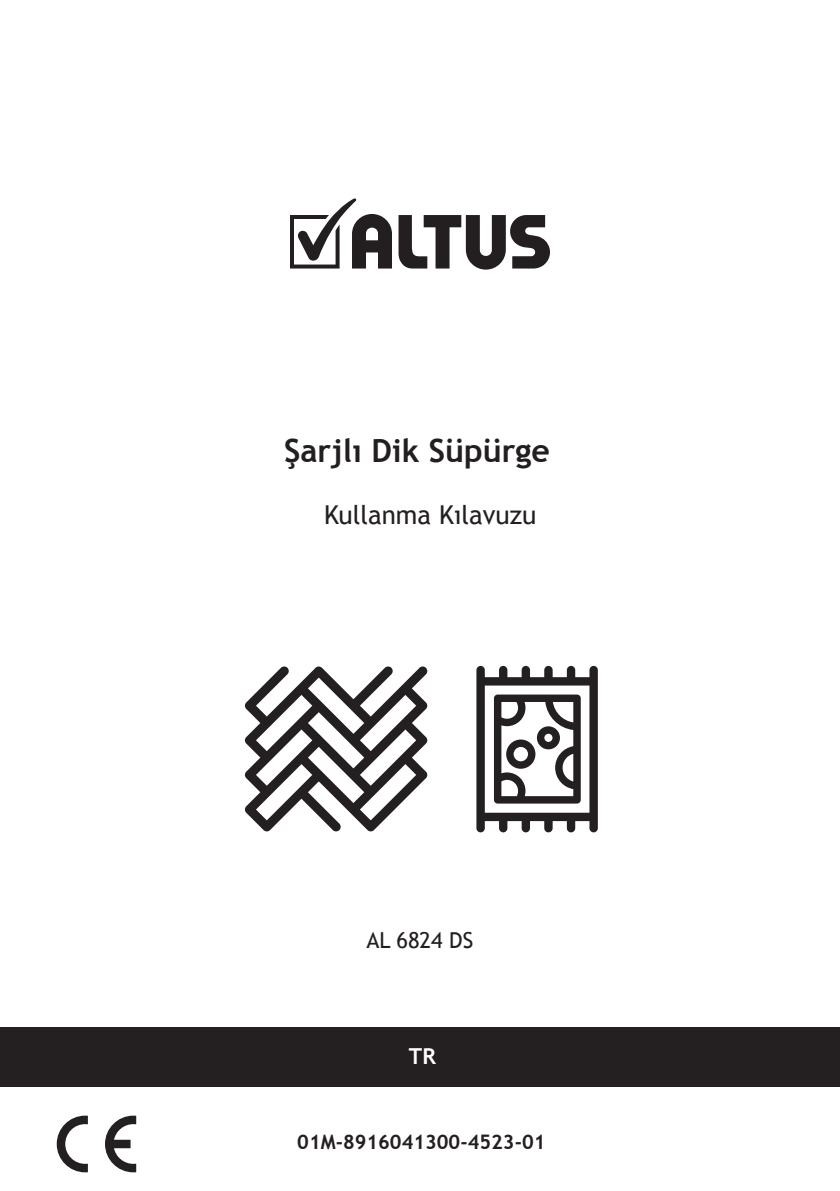
<style>
.page{position:relative;width:840px;height:1191px;background:#fff}
.page>*{position:absolute;margin:0;border:0;box-sizing:border-box;transform-origin:0 0}
.Urun_adi{font:700 32px "Trebuchet MS";color:#231f20}
.Kullanma_Kilavuzu{font:26px "Trebuchet MS";color:#231f20}
.Model_No{font:22px "Trebuchet MS";color:#231f20}
.Dil_Kodu{font:700 22px "Trebuchet MS";color:#fff}
.Takip_No{font:700 20px "Trebuchet MS";color:#231f20}
</style>
<div class="page">
<svg style="left:57px;top:1115px;width:31px;height:57px"></svg>
<svg style="left:105px;top:1115px;width:31px;height:57px"></svg>
<div style="left:0;top:1027px;width:839px;height:59px;background:#241f21"></div>
<svg style="left:476px;top:666px;width:121px;height:166px"></svg>
<svg style="left:245px;top:666px;width:182px;height:165px"></svg>
<svg style="left:290px;top:198px;width:102px;height:70px"></svg>
<svg style="left:398px;top:215px;width:151px;height:55px"></svg>
<p class="Urun_adi" style="left:284px;top:430px;width:267px">Şarjlı Dik Süpürge</p>
<p class="Kullanma_Kilavuzu" style="left:324px;top:499px;width:213px">Kullanma Kılavuzu</p>
<p class="Model_No" style="left:366px;top:927px;width:108px">AL 6824 DS</p>
<p class="Dil_Kodu" style="left:408px;top:1042px;width:28px">TR</p>
<p class="Takip_No" style="left:297px;top:1129px;width:249px">01M-8916041300-4523-01</p>
</div>
